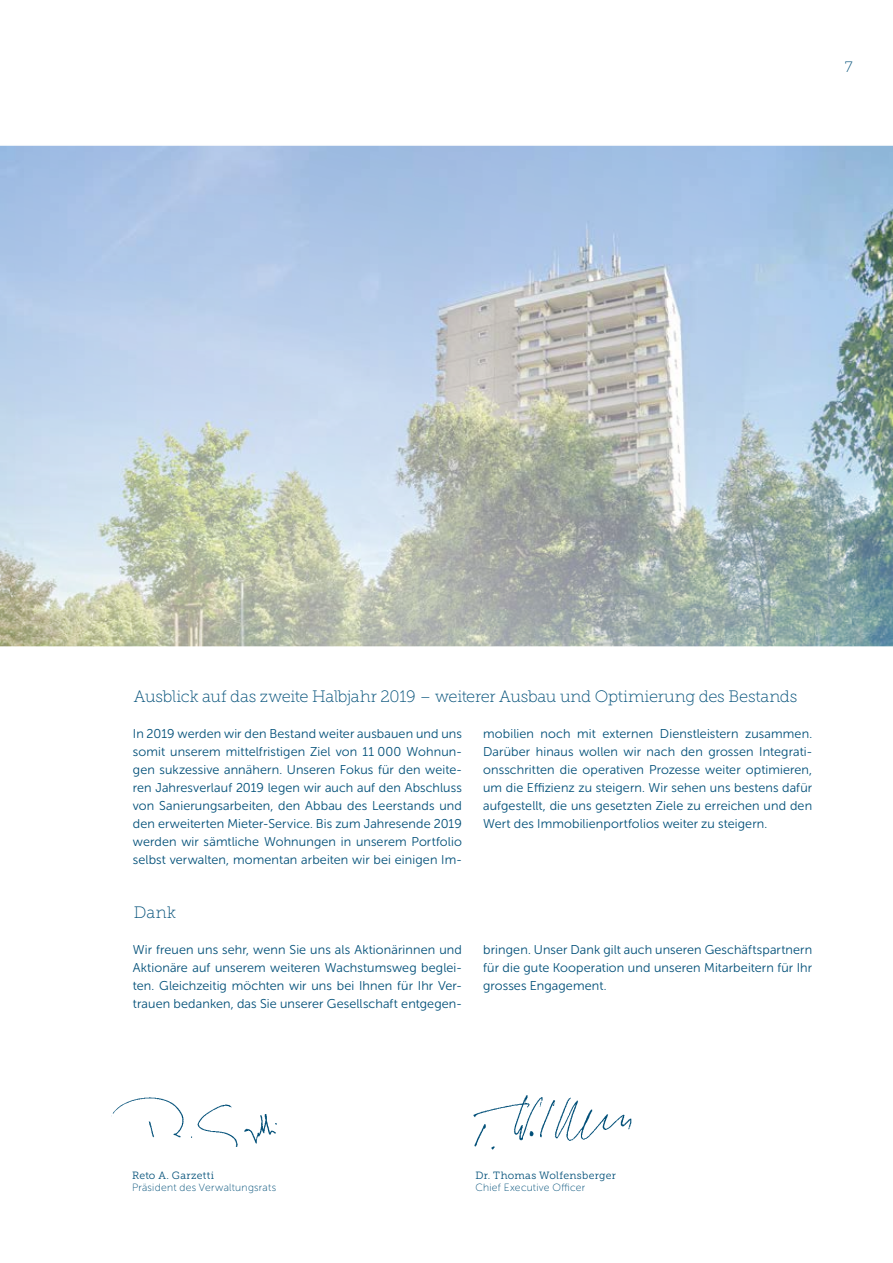
<style>
.page{position:relative;width:893px;height:1263px;background:#fff}
.page>*{position:absolute;margin:0;border:0;box-sizing:border-box;transform-origin:0 0}
.t1{font:16.5px "Museo Slab 100";letter-spacing:-.015em;color:#004f78}
.t2{font:15px "Museo Slab 100";color:#004f78}
.t3{font:12.75px/18px "Museo Sans Rounded 300";letter-spacing:.01em;color:#004f78;text-align:justify}
.t4{font:10.5px "Museo Sans Rounded 100";letter-spacing:.025em;color:#004f78}
.t5{font:10.5px "Museo Slab 300";letter-spacing:.025em;color:#004f78}
</style>
<div class="page">
<svg style="left:0;top:145px;width:893px;height:502px"></svg>
<img style="left:111px;top:1097px;width:166px;height:50px">
<img style="left:473px;top:1095px;width:159px;height:55px">
<p class="t2" style="left:845px;top:59px;width:9px">7</p>
<p class="t1" style="left:134px;top:687px;width:665px">Ausblick auf das zweite Halbjahr 2019 – weiterer Ausbau und Optimierung des Bestands</p>
<p class="t3" style="left:133px;top:725px;width:331px">In 2019 werden wir den Bestand weiter ausbauen und uns somit unserem mittelfristigen Ziel von 11 000 Wohnun&shy;gen sukzessive annähern. Unseren Fokus für den weite&shy;ren Jahresverlauf 2019 legen wir auch auf den Abschluss von Sanierungsarbeiten, den Abbau des Leerstands und den erweiterten Mieter-Service. Bis zum Jahresende 2019 werden wir sämtliche Wohnungen in unserem Portfolio selbst verwalten, momentan arbeiten wir bei einigen Im-</p>
<p class="t1" style="left:134px;top:903px;width:44px">Dank</p>
<p class="t3" style="left:133px;top:941px;width:331px">Wir freuen uns sehr, wenn Sie uns als Aktionärinnen und Aktionäre auf unserem weiteren Wachstumsweg beglei&shy;ten. Gleichzeitig möchten wir uns bei Ihnen für Ihr Ver&shy;trauen bedanken, das Sie unserer Gesellschaft entgegen-</p>
<p class="t3" style="left:483px;top:725px;width:331px">mobilien noch mit externen Dienstleistern zusammen.<br>Darüber hinaus wollen wir nach den grossen Integrati&shy;onsschritten die operativen Prozesse weiter optimieren, um die Effizienz zu steigern. Wir sehen uns bestens dafür aufgestellt, die uns gesetzten Ziele zu erreichen und den Wert des Immobilienportfolios weiter zu steigern.</p>
<p class="t3" style="left:483px;top:941px;width:331px">bringen. Unser Dank gilt auch unseren Geschäftspartnern für die gute Kooperation und unseren Mitarbeitern für Ihr grosses Engagement.</p>
<p class="t5" style="left:132px;top:1169px;width:84px">Reto A. Garzetti</p>
<p class="t4" style="left:132px;top:1181px;width:146px">Präsident des Verwaltungsrats</p>
<p class="t5" style="left:475px;top:1169px;width:142px">Dr. Thomas Wolfensberger</p>
<p class="t4" style="left:475px;top:1181px;width:111px">Chief Executive Officer</p>
</div>
